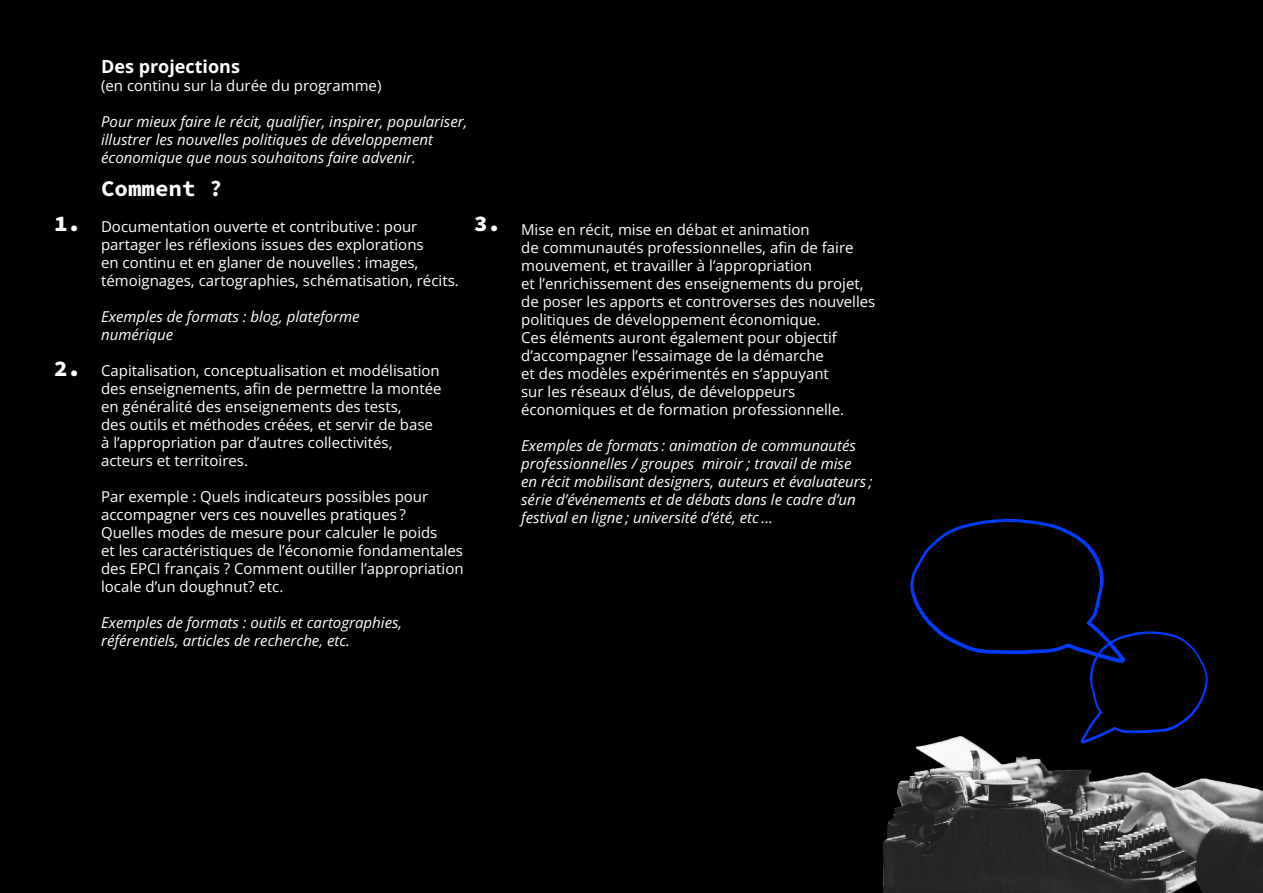
<style>
.page{position:relative;width:1263px;height:893px;background:#000001}
.page>*{position:absolute;margin:0;border:0;box-sizing:border-box;transform-origin:0 0}
.t1{font:22.5px "Source Code Variable";color:#fff}
.t2{font:700 18px "Open Sans";color:#fff}
.t3{font:15px/18px "Open Sans";color:#fff}
.t4{font:italic 15px/18px "Open Sans";color:#fff}
</style>
<div class="page">
<svg style="left:910px;top:519px;width:298px;height:199px"></svg>
<img style="left:883px;top:718px;width:380px;height:175px">
<p class="t2" style="left:101px;top:54px;width:140px">Des projections</p>
<p class="t3" style="left:101px;top:76px;width:282px">(en continu sur la durée du programme)</p>
<p class="t4" style="left:101px;top:112px;width:368px">Pour mieux faire le récit, qualifier, inspirer, populariser, illustrer les nouvelles politiques de développement économique que nous souhaitons faire advenir.</p>
<p class="t1" style="left:101px;top:172px;width:123px">Comment ?</p>
<p class="t3" style="left:101px;top:217px;width:359px">Documentation ouverte et contributive : pour partager les réflexions issues des explorations<br>en continu et en glaner de nouvelles : images, témoignages, cartographies, schématisation, récits.</p>
<p class="t4" style="left:101px;top:307px;width:260px">Exemples de formats : blog, plateforme numérique</p>
<p class="t3" style="left:101px;top:361px;width:342px">Capitalisation, conceptualisation et modélisation des enseignements, afin de permettre la montée en généralité des enseignements des tests,<br>des outils et méthodes créées, et servir de base à l’appropriation par d’autres collectivités, acteurs et territoires.</p>
<p class="t3" style="left:101px;top:487px;width:364px">Par exemple : Quels indicateurs possibles pour accompagner vers ces nouvelles pratiques ?<br>Quelles modes de mesure pour calculer le poids<br>et les caractéristiques de l’économie fondamentales des EPCI français ? Comment outiller l’appropriation locale d’un doughnut? etc.</p>
<p class="t4" style="left:101px;top:613px;width:303px">Exemples de formats : outils et cartographies, référentiels, articles de recherche, etc.</p>
<p class="t1" style="left:54px;top:208px;width:28px">1.</p>
<p class="t1" style="left:474px;top:208px;width:28px">3.</p>
<p class="t1" style="left:54px;top:353px;width:28px">2.</p>
<p class="t3" style="left:521px;top:220px;width:356px">Mise en récit, mise en débat et animation<br>de communautés professionnelles, afin de faire mouvement, et travailler à l’appropriation<br>et l’enrichissement des enseignements du projet, de poser les apports et controverses des nouvelles politiques de développement économique.<br>Ces éléments auront également pour objectif d’accompagner l’essaimage de la démarche<br>et des modèles expérimentés en s’appuyant<br>sur les réseaux d’élus, de développeurs économiques et de formation professionnelle.</p>
<p class="t4" style="left:521px;top:436px;width:353px">Exemples de formats : animation de communautés professionnelles / groupes miroir ; travail de mise<br>en récit mobilisant designers, auteurs et évaluateurs ; série d’événements et de débats dans le cadre d’un festival en ligne ; université d’été, etc ...</p>
</div>
